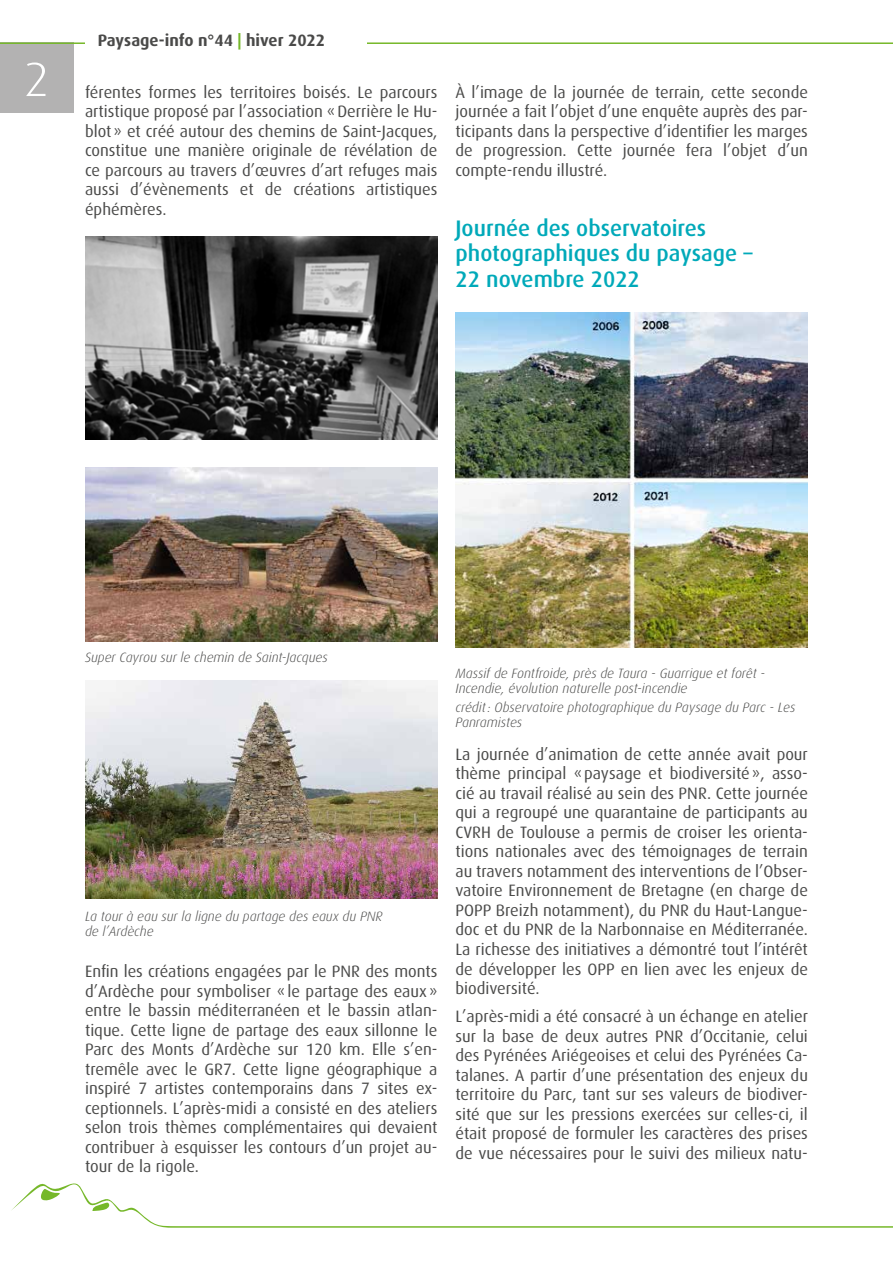
<style>
.page{position:relative;width:893px;height:1263px;background:#fff}
.page>*{position:absolute;margin:0;border:0;box-sizing:border-box;transform-origin:0 0}
.t1{font:300 48px "Dax OT";color:#fff;scale:1.05 1}
.t2{font:500 22.5px/25.5px "Dax OT";color:#00a9b9}
.t3{font:16.5px/19.5px "Dax OT";color:#4a4a49;text-align:justify}
.t4{font:700 16.5px "Dax OT";color:#4a4a49}
.t5{font:italic 300 13.5px/15px "Dax OT";color:#4a4a49}
.s1{color:#76b82a}
</style>
<div class="page">
<div style="left:0;top:42px;width:73px;height:71px;background:#b3b2b2"></div>
<svg style="left:11px;top:1183px;width:882px;height:45px"></svg>
<hr style="left:0;top:42px;width:893px;height:2px;background:#76b82a">
<div style="left:85px;top:0;width:282px;height:85px;background:#fff"></div>
<img style="left:85px;top:236px;width:352px;height:203px">
<img style="left:86px;top:467px;width:351px;height:175px">
<img style="left:86px;top:681px;width:351px;height:218px">
<img style="left:455px;top:313px;width:353px;height:335px">
<h1 class="t1" style="left:24px;top:53px;width:26px">2</h1>
<p class="t4" style="left:98px;top:31px;width:229px">Paysage-info n°44 <span class="s1">|</span> hiver 2022</p>
<p class="t3" style="left:85px;top:82px;width:354px">férentes formes les territoires boisés. Le parcours artistique proposé par l’association «Derrière le Hu&shy;blot» et créé autour des chemins de Saint-Jacques, constitue une manière originale de révélation de ce parcours au travers d’œuvres d’art refuges mais aussi d’évènements et de créations artistiques éphémères.</p>
<p class="t3" style="left:455px;top:82px;width:354px">À l’image de la journée de terrain, cette seconde journée a fait l’objet d’une enquête auprès des par&shy;ticipants dans la perspective d’identifier les marges de progression. Cette journée fera l’objet d’un compte-rendu illustré.</p>
<h2 class="t2" style="left:455px;top:216px;width:299px">Journée des observatoires photographiques du paysage –<br>22 novembre 2022</h2>
<p class="t5" style="left:85px;top:650px;width:244px">Super Cayrou sur le chemin de Saint-Jacques</p>
<p class="t5" style="left:85px;top:909px;width:299px">La tour à eau sur la ligne du partage des eaux du PNR de l’Ardèche</p>
<p class="t3" style="left:85px;top:962px;width:354px">Enfin les créations engagées par le PNR des monts d’Ardèche pour symboliser «le partage des eaux» entre le bassin méditerranéen et le bassin atlan&shy;tique. Cette ligne de partage des eaux sillonne le Parc des Monts d’Ardèche sur 120 km. Elle s’en&shy;tremêle avec le GR7. Cette ligne géographique a inspiré 7 artistes contemporains dans 7 sites ex&shy;ceptionnels. L’après-midi a consisté en des ateliers selon trois thèmes complémentaires qui devaient contribuer à esquisser les contours d’un projet au&shy;tour de la rigole.</p>
<p class="t5" style="left:455px;top:666px;width:311px">Massif de Fontfroide, près de Taura - Guarrigue et forêt -<br>Incendie, évolution naturelle post-incendie</p>
<p class="t5" style="left:455px;top:700px;width:341px">crédit: Observatoire photographique du Paysage du Parc - Les<br>Panramistes</p>
<p class="t3" style="left:455px;top:745px;width:354px">La journée d’animation de cette année avait pour thème principal «paysage et biodiversité», asso&shy;cié au travail réalisé au sein des PNR. Cette journée qui a regroupé une quarantaine de participants au CVRH de Toulouse a permis de croiser les orienta&shy;tions nationales avec des témoignages de terrain au travers notamment des interventions de l’Obser&shy;vatoire Environnement de Bretagne (en charge de POPP Breizh notamment), du PNR du Haut-Langue&shy;doc et du PNR de la Narbonnaise en Méditerranée.<br>La richesse des initiatives a démontré tout l’intérêt de développer les OPP en lien avec les enjeux de biodiversité.</p>
<p class="t3" style="left:455px;top:1007px;width:354px">L’après-midi a été consacré à un échange en atelier sur la base de deux autres PNR d’Occitanie, celui des Pyrénées Ariégeoises et celui des Pyrénées Ca&shy;talanes. A partir d’une présentation des enjeux du territoire du Parc, tant sur ses valeurs de biodiver&shy;sité que sur les pressions exercées sur celles-ci, il était proposé de formuler les caractères des prises de vue nécessaires pour le suivi des milieux natu-</p>
</div>
